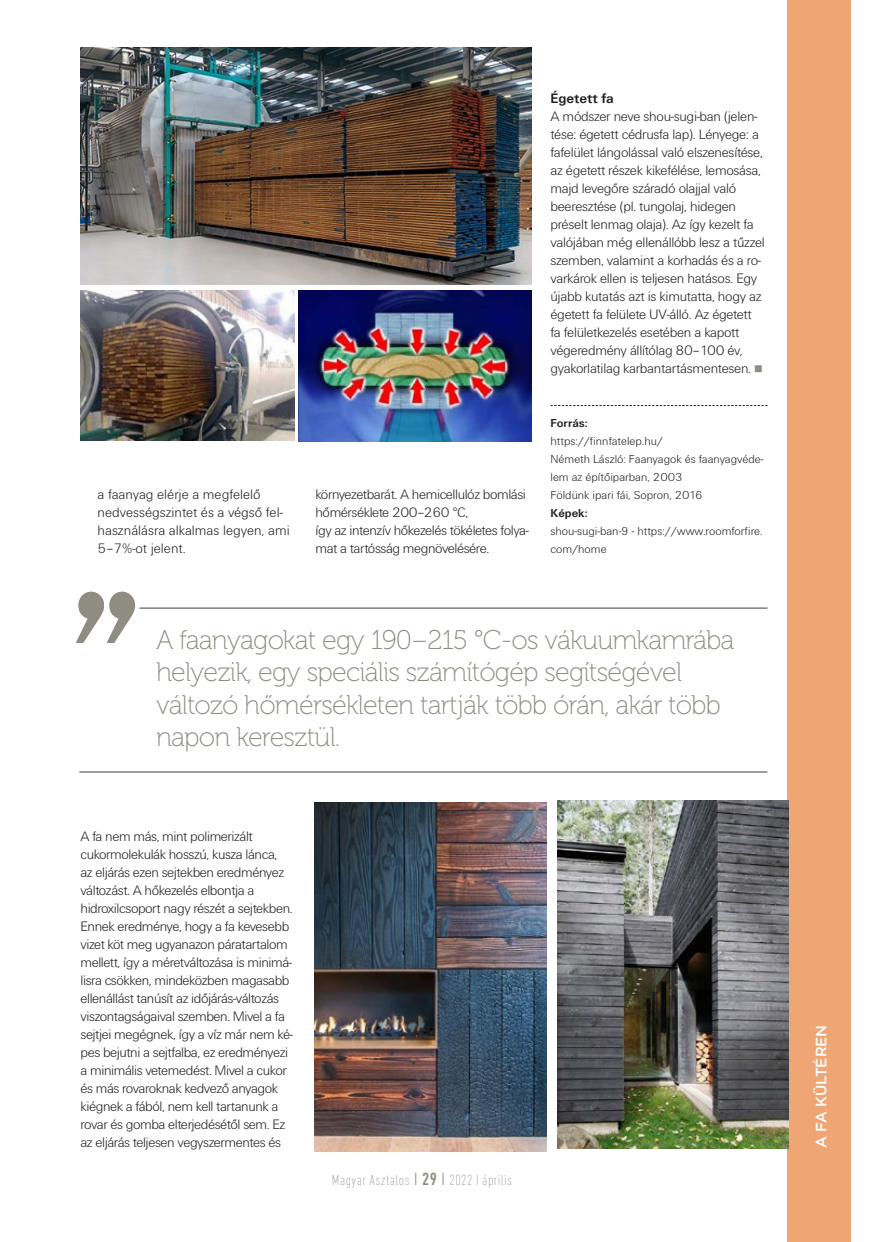
<style>
.page{position:relative;width:872px;height:1242px;background:#fff}
.page>*{position:absolute;margin:0;border:0;box-sizing:border-box;transform-origin:0 0}
.Kiemelés{font:27px/32.4px "Museo 100";letter-spacing:-.03em;color:#8f8c82}
.t1{font:200 condensed 15px "DIN Next LT Pro";letter-spacing:.03em;color:#8f8c82}
.t2{font:500 15px "Gotham";color:#fff}
.Kenyér{font:14.25px/18px "U001 Lig";letter-spacing:-.03em;color:#231f20}
.Kenyér-2{font:14.25px/18px "U001 Lig";color:#231f20}
.Kenyér-3{font:700 14.25px "U001";color:#231f20}
.Forrás{font:12px/18px "U001 Lig";color:#231f20}
.s1{font-family:"Liberation Sans";color:#8f8c82}
.s2{font-family:"U001";font-weight:700}
.s3{font-weight:300;font-size:18px}
.s4{font-weight:500;font-size:18px}
</style>
<div class="page">
<div style="left:787px;top:0;width:63px;height:1242px;background:#f0a574"></div>
<svg style="left:550px;top:405px;width:217px;height:1px"></svg>
<img style="left:557px;top:800px;width:232px;height:348px">
<img style="left:315px;top:802px;width:232px;height:349px">
<img style="left:80px;top:290px;width:215px;height:150px">
<img style="left:299px;top:290px;width:232px;height:151px">
<img style="left:81px;top:47px;width:450px;height:237px">
<hr style="left:79px;top:608px;width:688px;height:1px;background:#3e3e3f">
<hr style="left:79px;top:771px;width:688px;height:1px;background:#3e3e3f">
<svg style="left:75px;top:591px;width:67px;height:52px"></svg>
<p class="Kenyér-2" style="left:97px;top:486px;width:194px">a faanyag elérje a megfelelő nedvességszintet és a végső fel&shy;használásra alkalmas legyen, ami<br>5–7%-ot jelent.</p>
<p class="Kenyér" style="left:315px;top:486px;width:215px">környezetbarát. A hemicellulóz bomlási hőmérséklete 200–260 °C,<br>így az intenzív hőkezelés tökéletes folya&shy;mat a tartósság megnövelésére.</p>
<p class="Kenyér-3" style="left:550px;top:90px;width:65px">Égetett fa</p>
<p class="Kenyér" style="left:550px;top:108px;width:216px">A módszer neve shou-sugi-ban (jelen&shy;tése: égetett cédrusfa lap). Lényege: a fafelület lángolással való elszenesítése, az égetett részek kikefélése, lemosása, majd levegőre száradó olajjal való beeresztése (pl. tungolaj, hidegen préselt lenmag olaja). Az így kezelt fa valójában még ellenállóbb lesz a tűzzel szemben, valamint a korhadás és a ro&shy;varkárok ellen is teljesen hatásos. Egy újabb kutatás azt is kimutatta, hogy az égetett fa felülete UV-álló. Az égetett fa felületkezelés esetében a kapott végeredmény állítólag 80–100 év, gyakorlatilag karbantartásmentesen. <span class="s1">■</span></p>
<p class="Forrás" style="left:550px;top:414px;width:214px"><span class="s2">Forrás:<br></span>https://finnfatelep.hu/<br>Németh László: Faanyagok és faanyagvéde&shy;lem az építőiparban, 2003<br>Földünk ipari fái, Sopron, 2016<br><span class="s2">Képek:<br></span>shou-sugi-ban-9 - https://www.roomforfire. com/home</p>
<p class="Kiemelés" style="left:156px;top:624px;width:580px">A faanyagokat egy 190–215 °C-os vákuumkamrába helyezik, egy speciális számítógép segítségével változó hőmérsékleten tartják több órán, akár több napon keresztül.</p>
<p class="Kenyér" style="left:80px;top:828px;width:214px">A fa nem más, mint polimerizált cukormolekulák hosszú, kusza lánca, az eljárás ezen sejtekben eredményez változást. A hőkezelés elbontja a hidroxilcsoport nagy részét a sejtekben.<br>Ennek eredménye, hogy a fa kevesebb vizet köt meg ugyanazon páratartalom mellett, így a méretváltozása is minimá&shy;lisra csökken, mindeközben magasabb ellenállást tanúsít az időjárás-változás viszontagságaival szemben. Mivel a fa sejtjei megégnek, így a víz már nem ké&shy;pes bejutni a sejtfalba, ez eredményezi a minimális vetemedést. Mivel a cukor és más rovaroknak kedvező anyagok kiégnek a fából, nem kell tartanunk a rovar és gomba elterjedésétől sem. Ez az eljárás teljesen vegyszermentes és</p>
<p class="t1" style="left:332px;top:1171px;width:182px">Magyar Asztalos <span class="s3">I</span> <span class="s4">29</span> <span class="s3">I</span> 2022 I április</p>
<p class="t2" style="left:811px;top:1148px;width:125px;rotate:-90deg">A FA KÜLTÉREN</p>
</div>
